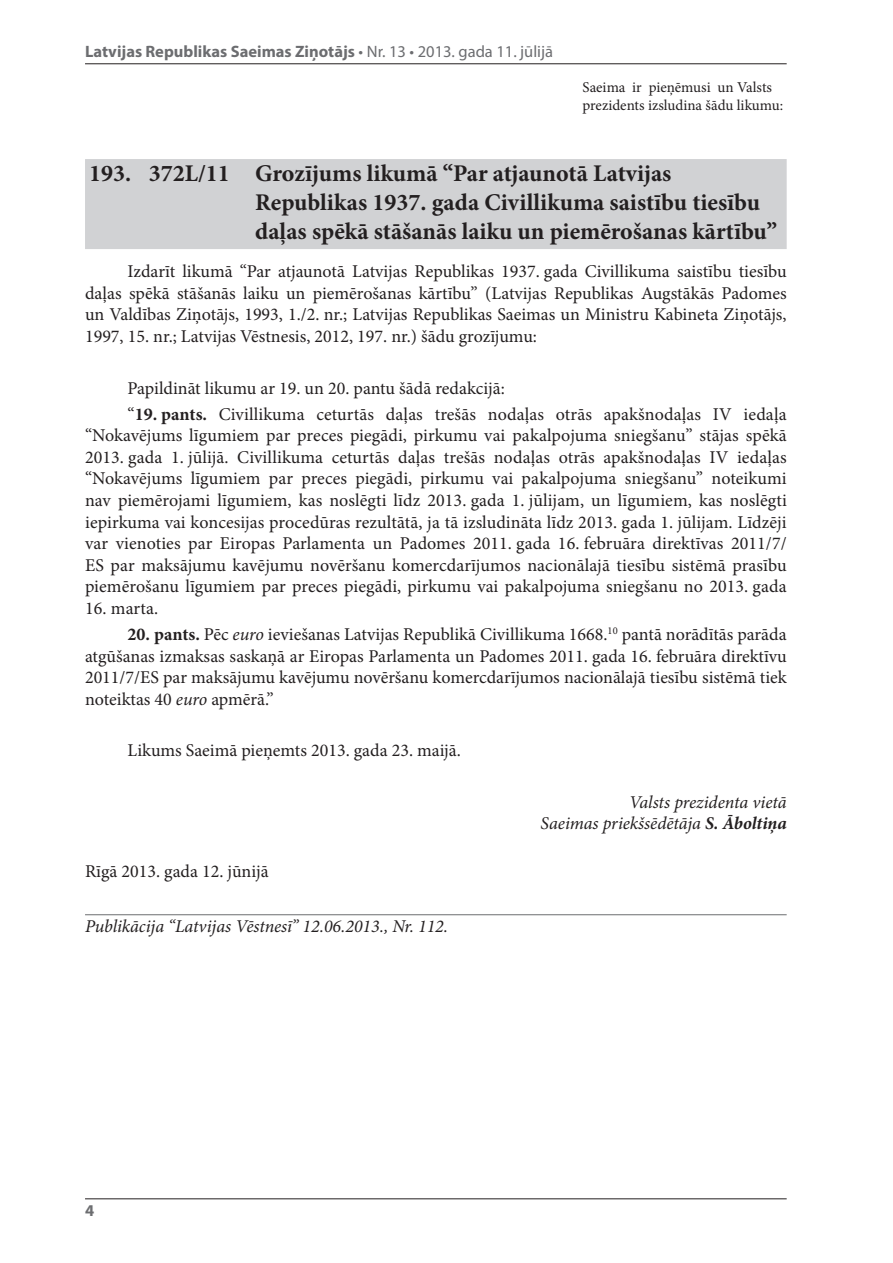
<style>
.page{position:relative;width:893px;height:1263px;background:#fff}
.page>*{position:absolute;margin:0;border:0;box-sizing:border-box;transform-origin:0 0}
.t1{font:700 24px/28.8px "Minion Pro";color:#231f20}
.t2{font:18px/21.6px "Minion Pro";color:#231f20;text-align:justify}
.t3{font:italic 18px/21.6px "Minion Pro";letter-spacing:-.005em;color:#231f20;text-align:right}
.t4{font:700 16.5px "Myriad Pro";color:#6c6d70}
.t5{font:15px/18px "Minion Pro";color:#231f20}
.s1{font-weight:400}
.s2{font-weight:700}
.s3{font-style:italic}
</style>
<div class="page">
<hr style="left:85px;top:63px;width:702px;height:1px;background:#231f20">
<hr style="left:85px;top:1198px;width:702px;height:1px;background:#231f20">
<div style="left:85px;top:159px;width:702px;height:90px;background:#d1d2d4"></div>
<hr style="left:85px;top:914px;width:702px;height:1px;background:#6c6d70">
<p class="t4" style="left:85px;top:41px;width:470px">Latvijas Republikas Saeimas Ziņotājs <span class="s1">• Nr. 13 • 2013. gada 11. jūlijā</span></p>
<p class="t5" style="left:583px;top:78px;width:202px">Saeima ir pieņēmusi un Valsts prezidents izsludina šādu likumu:</p>
<h1 class="t1" style="left:255px;top:159px;width:523px;text-indent:-166px">193. 372L/11 Grozījums likumā “Par atjaunotā Latvijas<br>Republikas 1937. gada Civillikuma saistību tiesību daļas spēkā stāšanās laiku un piemērošanas kārtību”</h1>
<p class="t2" style="left:85px;top:261px;width:703px;text-indent:43px">Izdarīt likumā “Par atjaunotā Latvijas Republikas 1937. gada Civillikuma saistību tiesību daļas spēkā stāšanās laiku un piemērošanas kārtību” (Latvijas Republikas Augstākās Padomes un Valdības Ziņotājs, 1993, 1./2. nr.; Latvijas Republikas Saeimas un Ministru Kabineta Ziņotājs, 1997, 15. nr.; Latvijas Vēstnesis, 2012, 197. nr.) šādu grozījumu:</p>
<p class="t2" style="left:128px;top:375px;width:661px;line-height:25.8px">Papildināt likumu ar 19. un 20. pantu šādā redakcijā:<br>“<span class="s2">19. pants.</span> Civillikuma ceturtās daļas trešās nodaļas otrās apakšnodaļas IV iedaļa</p>
<p class="t2" style="left:85px;top:425px;width:703px">“Nokavējums līgumiem par preces piegādi, pirkumu vai pakalpojuma sniegšanu” stājas spēkā 2013. gada 1. jūlijā. Civillikuma ceturtās daļas trešās nodaļas otrās apakšnodaļas IV iedaļas “Nokavējums līgumiem par preces piegādi, pirkumu vai pakalpojuma sniegšanu” noteikumi nav piemērojami līgumiem, kas noslēgti līdz 2013. gada 1. jūlijam, un līgumiem, kas noslēgti iepirkuma vai koncesijas procedūras rezultātā, ja tā izsludināta līdz 2013. gada 1. jūlijam. Līdzēji var vienoties par Eiropas Parlamenta un Padomes 2011. gada 16. februāra direktīvas 2011/7/ ES par maksājumu kavējumu novēršanu komercdarījumos nacionālajā tiesību sistēmā prasību piemērošanu līgumiem par preces piegādi, pirkumu vai pakalpojuma sniegšanu no 2013. gada</p>
<p class="t2" style="left:85px;top:598px;width:75px">16. marta.</p>
<p class="t2" style="left:85px;top:623px;width:703px;text-indent:43px"><span class="s2">20. pants.</span> Pēc <span class="s3">euro</span> ieviešanas Latvijas Republikā Civillikuma 1668.<sup>10</sup> pantā norādītās parāda atgūšanas izmaksas saskaņā ar Eiropas Parlamenta un Padomes 2011. gada 16. februāra direktīvu 2011/7/ES par maksājumu kavējumu novēršanu komercdarījumos nacionālajā tiesību sistēmā tiek noteiktas 40 <span class="s3">euro</span> apmērā.”</p>
<p class="t2" style="left:128px;top:740px;width:335px">Likums Saeimā pieņemts 2013. gada 23. maijā.</p>
<p class="t3" style="left:541px;top:791px;width:248px">Valsts prezidenta vietā<br>Saeimas priekšsēdētāja <span class="s2">S. Āboltiņa</span></p>
<p class="t2" style="left:85px;top:860px;width:185px">Rīgā 2013. gada 12. jūnijā</p>
<p class="t3" style="left:85px;top:915px;width:365px">Publikācija “Latvijas Vēstnesī” 12.06.2013., Nr. 112.</p>
<p class="t4" style="left:85px;top:1199px;width:11px">4</p>
</div>
